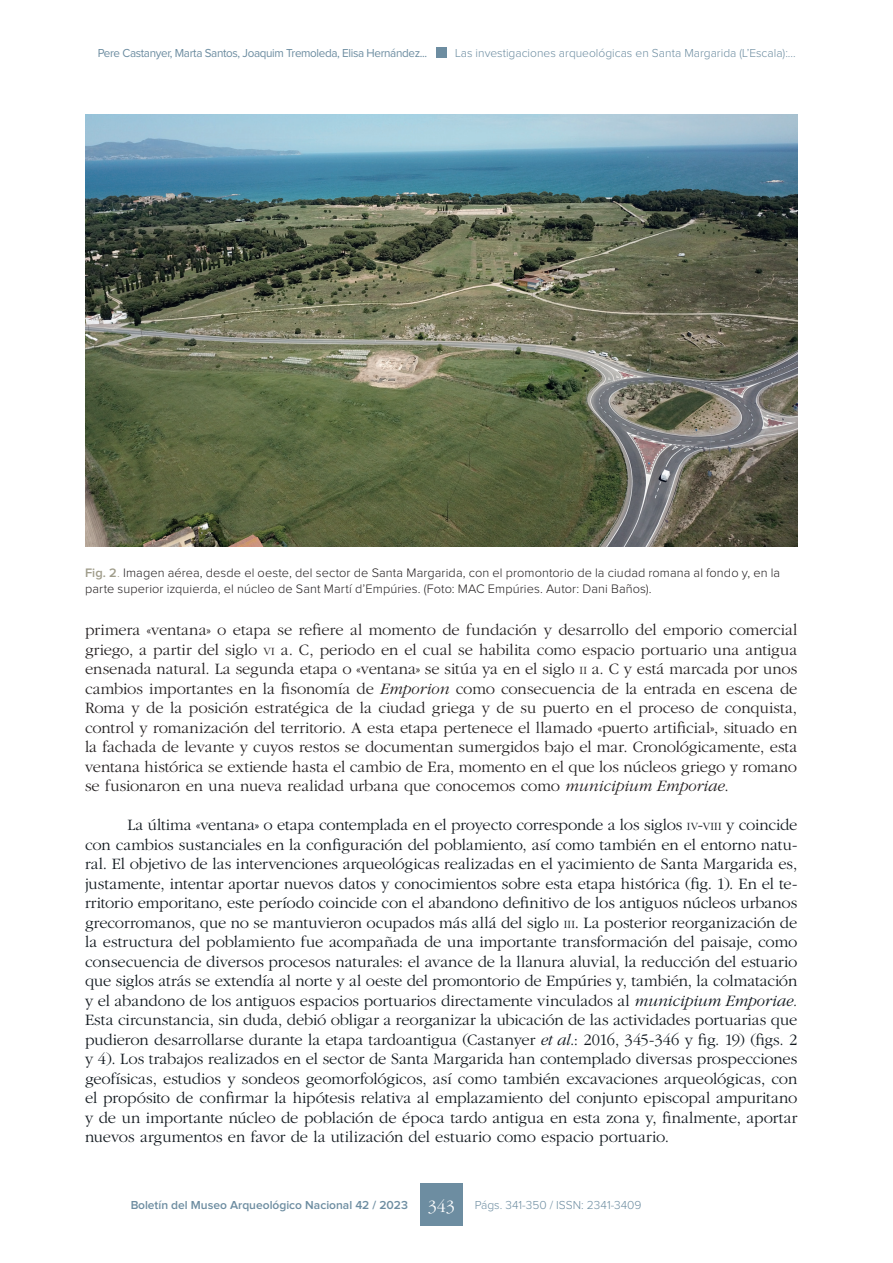
<style>
.page{position:relative;width:893px;height:1263px;background:#fff}
.page>*{position:absolute;margin:0;border:0;box-sizing:border-box;transform-origin:0 0}
.t1{font:300 16.5px/19.5px "ITC Garamond Std";color:#11181e;text-align:justify}
.t2{font:300 16.5px/19.5px "ITC Garamond Std";letter-spacing:-.005em;color:#231f20;text-align:justify}
.t3{font:300 12.75px/15.8px "Proxima Nova";letter-spacing:.005em;color:#231f20}
.t4{font:600 12px "Proxima Nova";color:#6d8da1}
.t5{font:300 12px "Proxima Nova";color:#6d8da1}
.t6{font:12px "Proxima Nova";letter-spacing:-.03em;color:#6d8da1}
.s1{font-weight:600;color:#9f9c8a}
.s2{color:#9f9c8a}
.s3{font-size:11.55px}
.s4{font-style:italic}
.s5{font-style:inherit}
.s6{font-family:"ITC Garamond Std";font-weight:300;font-size:18px;color:#fff}
.s7{font-weight:300}
</style>
<div class="page">
<div style="left:420px;top:1183px;width:42px;height:42px;background:#6d8da1"></div>
<div style="left:436px;top:47px;width:10px;height:11px;background:#6d8da1"></div>
<img style="left:85px;top:115px;width:712px;height:432px">
<p class="t6" style="left:98px;top:48px;width:331px">Pere Castanyer, Marta Santos, Joaquim Tremoleda, Elisa Hernández...</p>
<p class="t5" style="left:455px;top:48px;width:342px">Las investigaciones arqueológicas en Santa Margarida (L’Escala):...</p>
<p class="t3" style="left:85px;top:566px;width:697px"><span class="s1">Fig. 2</span><span class="s2">.</span> Imagen aérea, desde el oeste, del sector de Santa Margarida, con el promontorio de la ciudad romana al fondo y, en la parte superior izquierda, el núcleo de Sant Martí d’Empúries. (Foto: MAC Empúries. Autor: Dani Baños).</p>
<p class="t2" style="left:85px;top:620px;width:714px">primera «ventana» o etapa se refiere al momento de fundación y desarrollo del emporio comercial griego, a partir del siglo <span class="s3">VI</span> a. C, periodo en el cual se habilita como espacio portuario una antigua ensenada natural. La segunda etapa o «ventana» se sitúa ya en el siglo <span class="s3">II</span> a. C y está marcada por unos cambios importantes en la fisonomía de <span class="s4">Emporion</span> como consecuencia de la entrada en escena de Roma y de la posición estratégica de la ciudad griega y de su puerto en el proceso de conquista, control y romanización del territorio. A esta etapa pertenece el llamado «puerto artificial», situado en la fachada de levante y cuyos restos se documentan sumergidos bajo el mar. Cronológicamente, esta ventana histórica se extiende hasta el cambio de Era, momento en el que los núcleos griego y romano se fusionaron en una nueva realidad urbana que conocemos como <span class="s4">municipium Emporiae</span>.</p>
<p class="t1" style="left:85px;top:815px;width:714px;text-indent:43px">La última «ventana» o etapa contemplada en el proyecto corresponde a los siglos <span class="s3">IV</span><span class="s5">-</span><span class="s3">VIII</span> y coincide con cambios sustanciales en la configuración del poblamiento, así como también en el entorno natu&shy;ral. El objetivo de las intervenciones arqueológicas realizadas en el yacimiento de Santa Margarida es, justamente, intentar aportar nuevos datos y conocimientos sobre esta etapa histórica (fig. 1). En el te&shy;rritorio emporitano, este período coincide con el abandono definitivo de los antiguos núcleos urbanos grecorromanos, que no se mantuvieron ocupados más allá del siglo <span class="s3">III</span>. La posterior reorganización de la estructura del poblamiento fue acompañada de una importante transformación del paisaje, como consecuencia de diversos procesos naturales: el avance de la llanura aluvial, la reducción del estuario que siglos atrás se extendía al norte y al oeste del promontorio de Empúries y, también, la colmatación y el abandono de los antiguos espacios portuarios directamente vinculados al <span class="s4">municipium Emporiae.<br></span>Esta circunstancia, sin duda, debió obligar a reorganizar la ubicación de las actividades portuarias que pudieron desarrollarse durante la etapa tardoantigua (Castanyer <span class="s4">et al</span>.: 2016, 345-346 y fig. 19) (figs. 2 y 4). Los trabajos realizados en el sector de Santa Margarida han contemplado diversas prospecciones geofísicas, estudios y sondeos geomorfológicos, así como también excavaciones arqueológicas, con el propósito de confirmar la hipótesis relativa al emplazamiento del conjunto episcopal ampuritano y de un importante núcleo de población de época tardo antigua en esta zona y, finalmente, aportar nuevos argumentos en favor de la utilización del estuario como espacio portuario.</p>
<p class="t4" style="left:130px;top:1200px;width:513px">Boletín del Museo Arqueológico Nacional 42 / 2023 <span class="s6">343</span> <span class="s7">Págs. 341-350 / ISSN: 2341-3409</span></p>
</div>
